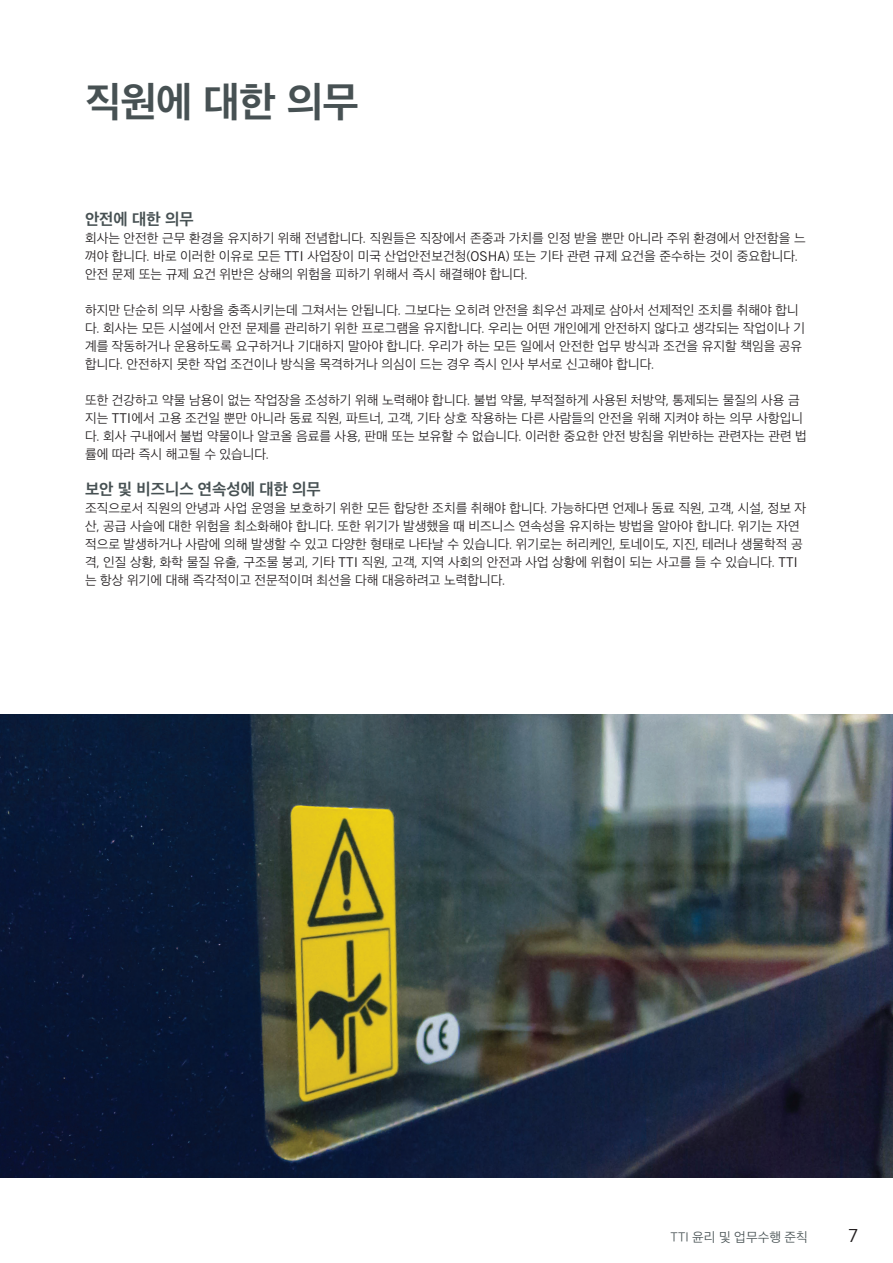
<style>
.page{position:relative;width:893px;height:1263px;background:#fff}
.page>*{position:absolute;margin:0;border:0;box-sizing:border-box;transform-origin:0 0}
.t1{font:700 42px "Apple SD Gothic Neo";letter-spacing:-.015em;color:#475153}
.t2{font:18px "Trade Gothic LT Std";color:#231f20}
.t3{font:700 16.5px "Apple SD Gothic Neo";color:#475153}
.t4{font:300 13.5px/18px "Apple SD Gothic Neo";color:#231f20}
.t5{font:300 13.5px "Apple SD Gothic Neo";color:#475153}
.s1{font-family:"Trade Gothic LT Pro";font-weight:400}
</style>
<div class="page">
<img style="left:0;top:714px;width:893px;height:464px">
<p class="t1" style="left:85px;top:80px;width:275px">직원에 대한 의무</p>
<p class="t3" style="left:85px;top:210px;width:110px">안전에 대한 의무</p>
<p class="t4" style="left:85px;top:230px;width:722px">회사는 안전한 근무 환경을 유지하기 위해 전념합니다. 직원들은 직장에서 존중과 가치를 인정 받을 뿐만 아니라 주위 환경에서 안전함을 느 껴야 합니다. 바로 이러한 이유로 모든 <span class="s1">TTI</span> 사업장이 미국 산업안전보건청(<span class="s1">OSHA</span>) 또는 기타 관련 규제 요건을 준수하는 것이 중요합니다. 안전 문제 또는 규제 요건 위반은 상해의 위험을 피하기 위해서 즉시 해결해야 합니다.</p>
<p class="t4" style="left:85px;top:302px;width:722px">하지만 단순히 의무 사항을 충족시키는데 그쳐서는 안됩니다. 그보다는 오히려 안전을 최우선 과제로 삼아서 선제적인 조치를 취해야 합니 다. 회사는 모든 시설에서 안전 문제를 관리하기 위한 프로그램을 유지합니다. 우리는 어떤 개인에게 안전하지 않다고 생각되는 작업이나 기 계를 작동하거나 운용하도록 요구하거나 기대하지 말아야 합니다. 우리가 하는 모든 일에서 안전한 업무 방식과 조건을 유지할 책임을 공유 합니다. 안전하지 못한 작업 조건이나 방식을 목격하거나 의심이 드는 경우 즉시 인사 부서로 신고해야 합니다.</p>
<p class="t4" style="left:85px;top:392px;width:723px">또한 건강하고 약물 남용이 없는 작업장을 조성하기 위해 노력해야 합니다. 불법 약물, 부적절하게 사용된 처방약, 통제되는 물질의 사용 금 지는 <span class="s1">TTI</span>에서 고용 조건일 뿐만 아니라 동료 직원, 파트너, 고객, 기타 상호 작용하는 다른 사람들의 안전을 위해 지켜야 하는 의무 사항입니 다. 회사 구내에서 불법 약물이나 알코올 음료를 사용, 판매 또는 보유할 수 없습니다. 이러한 중요한 안전 방침을 위반하는 관련자는 관련 법 률에 따라 즉시 해고될 수 있습니다.</p>
<p class="t3" style="left:85px;top:480px;width:237px">보안 및 비즈니스 연속성에 대한 의무</p>
<p class="t4" style="left:85px;top:500px;width:723px">조직으로서 직원의 안녕과 사업 운영을 보호하기 위한 모든 합당한 조치를 취해야 합니다. 가능하다면 언제나 동료 직원, 고객, 시설, 정보 자 산, 공급 사슬에 대한 위험을 최소화해야 합니다. 또한 위기가 발생했을 때 비즈니스 연속성을 유지하는 방법을 알아야 합니다. 위기는 자연 적으로 발생하거나 사람에 의해 발생할 수 있고 다양한 형태로 나타날 수 있습니다. 위기로는 허리케인, 토네이도, 지진, 테러나 생물학적 공 격, 인질 상황, 화학 물질 유출, 구조물 붕괴, 기타 <span class="s1">TTI</span> 직원, 고객, 지역 사회의 안전과 사업 상황에 위협이 되는 사고를 들 수 있습니다. <span class="s1">TTI </span>는 항상 위기에 대해 즉각적이고 전문적이며 최선을 다해 대응하려고 노력합니다.</p>
<p class="t5" style="left:670px;top:1229px;width:139px">TTI 윤리 및 업무수행 준칙</p>
<h2 class="t2" style="left:848px;top:1224px;width:12px">7</h2>
</div>
